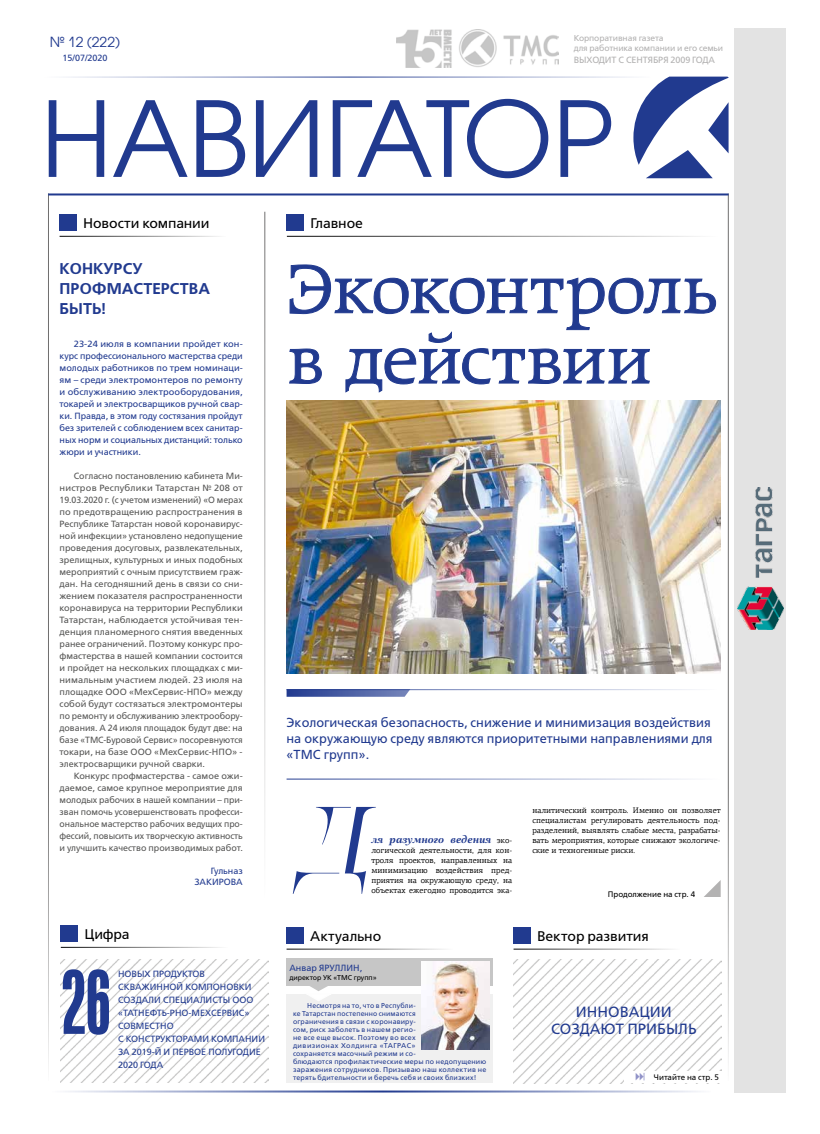
<style>
.page{position:relative;width:820px;height:1134px;background:#fff}
.page>*{position:absolute;margin:0;border:0;box-sizing:border-box;transform-origin:0 0}
.t1{font:italic 98.7px "PF Regal Stencil Pro";color:#213a8f}
.t2{font:95.2px "Apical C";color:#213a8f}
.t3{font:73.7px/70.3px "Raleigh Light CBT";letter-spacing:-.025em;color:#213a8f;scale:1.08 1}
.t4{font:700 15.6px/20.1px "Free Set C";color:#213a8f}
.t5{font:14.8px/17.2px "Free Set C";color:#213a8f;text-align:center}
.t6{font:14px "Free Set C";letter-spacing:-.01em;color:#000}
.t7{font:14px "Avant Garde Gothic C";color:#213a8f}
.t8{font:13px/16px "Free Set C";color:#213a8f}
.t9{font:italic 700 11px "PF Regal Text Pro";color:#213a8f}
.t10{font:9px/12px "Free Set C";color:#575756;text-align:justify}
.t11{font:9px/12px "Free Set C";color:#213a8f;text-align:justify}
.t12{font:9px "Free Set C";letter-spacing:-.01em;color:#b3b2b2}
.t13{font:8.5px/10px "Free Set C";letter-spacing:-.01em;color:#b3b2b2}
.t14{font:8px/10px "PF Agora Serif Pro";color:#000;text-align:justify}
.t15{font:8px "Free Set C";color:#000}
.t16{font:7px/8px "Free Set C";letter-spacing:.025em;color:#213a8f}
.t17{font:7px "Free Set C";color:#000}
.s1{font-family:"PF Agora Serif Pro";font-weight:400;font-style:normal;font-size:8px;color:#000}
</style>
<div class="page">
<img style="left:396px;top:29px;width:162px;height:39px">
<hr style="left:48px;top:193px;width:1px;height:888px;background:#706f6f">
<hr style="left:49px;top:1090px;width:661px;height:2px;background:#213a8f">
<hr style="left:41px;top:77px;width:609px;height:1px;background:#213a8f">
<svg style="left:49px;top:99px;width:562px;height:79px"></svg>
<div style="left:632px;top:74px;width:110px;height:116px;background:#fff"></div>
<svg style="left:633px;top:77px;width:95px;height:101px"></svg>
<div style="left:734px;top:28px;width:51px;height:1064px;background:#e3e3e3"></div>
<hr style="left:727px;top:193px;width:1px;height:888px;background:#706f6f">
<hr style="left:48px;top:193px;width:680px;height:2px;background:#213a8f">
<img style="left:737px;top:488px;width:45px;height:142px">
<svg style="left:704px;top:881px;width:16px;height:16px"></svg>
<div style="left:60px;top:214px;width:17px;height:17px;background:#213a8f"></div>
<hr style="left:60px;top:236px;width:166px;height:1px;background:#000">
<hr style="left:264px;top:212px;width:1px;height:692px;background:#706f6f">
<img style="left:61px;top:959px;width:208px;height:124px">
<img style="left:513px;top:959px;width:208px;height:124px">
<div style="left:286px;top:995px;width:206px;height:88px;background:#f0f0f0"></div>
<div style="left:286px;top:927px;width:17px;height:17px;background:#213a8f"></div>
<hr style="left:286px;top:949px;width:167px;height:1px;background:#000">
<div style="left:513px;top:927px;width:17px;height:17px;background:#213a8f"></div>
<hr style="left:513px;top:949px;width:167px;height:1px;background:#000">
<div style="left:61px;top:925px;width:17px;height:17px;background:#213a8f"></div>
<hr style="left:61px;top:947px;width:167px;height:1px;background:#000">
<div style="left:286px;top:958px;width:206px;height:28px;background:#c6c6c6"></div>
<svg style="left:305px;top:986px;width:30px;height:15px"></svg>
<div style="left:623px;top:1071px;width:98px;height:12px;background:#fff"></div>
<div style="left:287px;top:214px;width:17px;height:17px;background:#213a8f"></div>
<hr style="left:287px;top:236px;width:430px;height:1px;background:#000">
<img style="left:421px;top:962px;width:69px;height:87px">
<svg style="left:289px;top:264px;width:426px;height:128px"></svg>
<hr style="left:286px;top:689px;width:431px;height:1px;background:#213a8f">
<svg style="left:286px;top:689px;width:124px;height:8px"></svg>
<hr style="left:286px;top:778px;width:434px;height:1px;background:#213a8f">
<img style="left:287px;top:400px;width:433px;height:273px">
<h3 class="t7" style="left:50px;top:34px;width:72px">№ 12 (222)</h3>
<p class="t11" style="left:62px;top:52px;width:47px">15/07/2020</p>
<p class="t13" style="left:573px;top:33px;width:151px">Корпоративная газета<br>для работника компании и его семьи</p>
<p class="t12" style="left:573px;top:54px;width:142px">ВЫХОДИТ С СЕНТЯБРЯ 2009 ГОДА</p>
<h3 class="t6" style="left:83px;top:216px;width:128px">Новости компании</h3>
<h3 class="t4" style="left:60px;top:259px;width:152px">КОНКУРСУ<br>ПРОФМАСТЕРСТВА<br>БЫТЬ!</h3>
<p class="t11" style="left:60px;top:338px;width:185px;text-indent:14px">23-24 июля в компании пройдет кон&shy;курс профессионального мастерства среди молодых работников по трем номинаци&shy;ям – среди электромонтеров по ремонту и обслуживанию электрооборудования, токарей и электросварщиков ручной свар&shy;ки. Правда, в этом году состязания пройдут без зрителей с соблюдением всех санитар&shy;ных норм и социальных дистанций: только жюри и участники.</p>
<p class="t10" style="left:60px;top:470px;width:185px;text-indent:14px">Согласно постановлению кабинета Ми&shy;нистров Республики Татарстан № 208 от 19.03.2020 г. (с учетом изменений) «О мерах по предотвращению распространения в Республике Татарстан новой коронавирус&shy;ной инфекции» установлено недопущение проведения досуговых, развлекательных, зрелищных, культурных и иных подобных мероприятий с очным присутствием граж&shy;дан. На сегодняшний день в связи со сни&shy;жением показателя распространенности коронавируса на территории Республики Татарстан, наблюдается устойчивая тен&shy;денция планомерного снятия введенных ранее ограничений. Поэтому конкурс про&shy;фмастерства в нашей компании состоится и пройдет на нескольких площадках с ми&shy;нимальным участием людей. 23 июля на площадке ООО «МехСервис-НПО» между собой будут состязаться электромонтеры по ремонту и обслуживанию электрообору&shy;дования. А 24 июля площадок будут две: на базе «ТМС-Буровой Сервис» посоревнуются токари, на базе ООО «МехСервис-НПО» - электросварщики ручной сварки.</p>
<p class="t10" style="left:60px;top:770px;width:185px;text-indent:14px">Конкурс профмастерства - самое ожи&shy;даемое, самое крупное мероприятие для молодых рабочих в нашей компании – при&shy;зван помочь усовершенствовать професси&shy;ональное мастерство рабочих ведущих про&shy;фессий, повысить их творческую активность и улучшить качество производимых работ.</p>
<p class="t11" style="left:194px;top:865px;width:50px;line-height:11px;text-align:right">Гульназ<br>ЗАКИРОВА</p>
<h3 class="t6" style="left:310px;top:216px;width:54px">Главное</h3>
<h3 class="t3" style="left:287px;top:254px;width:401px">Экоконтроль в действии</h3>
<h3 class="t8" style="left:286px;top:714px;width:427px">Экологическая безопасность, снижение и минимизация воздействия на окружающую среду являются приоритетными направлениями для «ТМС групп».</h3>
<h1 class="t1" style="left:298px;top:785px;width:74px">Д</h1>
<p class="t9" style="left:371px;top:833px;width:142px">ля разумного ведения <span class="s1">эко-</span></p>
<p class="t14" style="left:371px;top:845px;width:142px">логической деятельности, для кон&shy;троля проектов, направленных на минимизацию воздействия пред&shy;приятия на окружающую среду, на объектах ежегодно проводится эка-</p>
<p class="t14" style="left:532px;top:805px;width:190px">налитический контроль. Именно он позволяет специалистам регулировать деятельность под&shy;разделений, выявлять слабые места, разрабаты&shy;вать мероприятия, которые снижают экологиче&shy;ские и техногенные риски.</p>
<p class="t15" style="left:607px;top:890px;width:89px">Продолжение на стр. 4</p>
<h3 class="t6" style="left:84px;top:927px;width:47px">Цифра</h3>
<h3 class="t6" style="left:310px;top:928px;width:72px">Актуально</h3>
<h3 class="t6" style="left:537px;top:928px;width:113px">Вектор развития</h3>
<p class="t11" style="left:289px;top:962px;width:74px">Анвар ЯРУЛЛИН,</p>
<p class="t17" style="left:289px;top:974px;width:89px">директор УК «ТМС групп»</p>
<h2 class="t2" style="left:62px;top:945px;width:50px">26</h2>
<p class="t11" style="left:118px;top:967px;width:148px;line-height:13px;text-align:left">НОВЫХ ПРОДУКТОВ<br>СКВАЖИННОЙ КОМПОНОВКИ<br>СОЗДАЛИ СПЕЦИАЛИСТЫ ООО «ТАТНЕФТЬ-РНО-МЕХСЕРВИС»<br>СОВМЕСТНО<br>С КОНСТРУКТОРАМИ КОМПАНИИ<br>ЗА 2019-Й И ПЕРВОЕ ПОЛУГОДИЕ<br>2020 ГОДА</p>
<p class="t16" style="left:293px;top:1001px;width:195px;text-indent:14px">Несмотря на то, что в Республи-<br>ке Татарстан постепенно снимаются<br>ограничения в связи с коронавиру-<br>сом, риск заболеть в нашем регио-<br>не все еще высок. Поэтому во всех<br>дивизионах Холдинга «ТАГРАС»<br>сохраняется масочный режим и со-<br>блюдаются профилактические меры по недопущению заражения сотрудников. Призываю наш коллектив не терять бдительности и беречь себя и своих близких!</p>
<h3 class="t5" style="left:551px;top:1003px;width:147px">ИННОВАЦИИ<br>СОЗДАЮТ ПРИБЫЛЬ</h3>
<p class="t15" style="left:653px;top:1073px;width:66px">Читайте на стр. 5</p>
</div>
